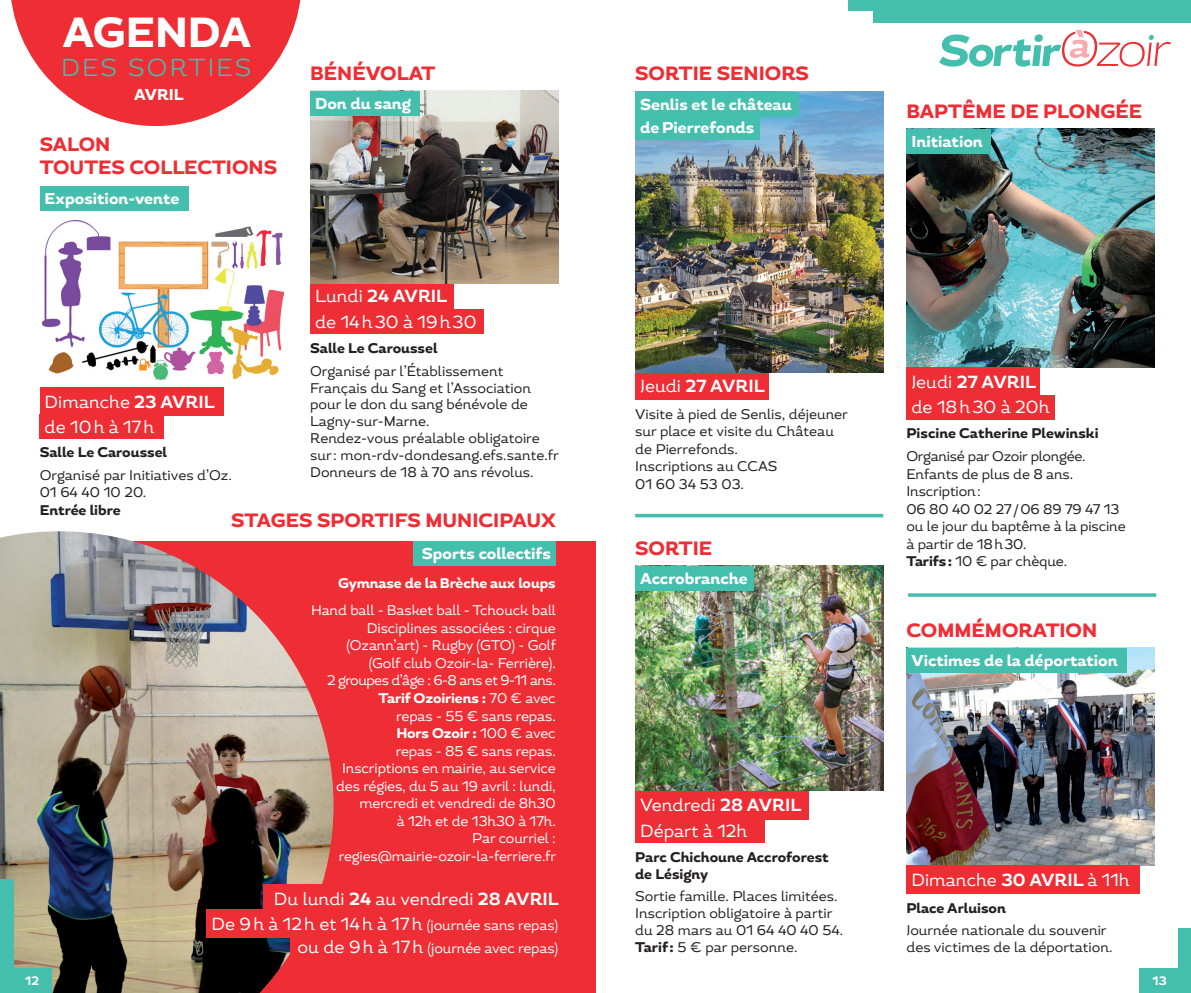
<style>
.page{position:relative;width:1191px;height:993px;background:#fff}
.page>*{position:absolute;margin:0;border:0;box-sizing:border-box;transform-origin:0 0}
.t1{font:800 42px "Magallanes";color:#fff}
.t2{font:300 24.5px "Magallanes";letter-spacing:.09em;color:#45bfad}
.SAO_Lieu{font:800 19.25px/22.8px "Magallanes";color:#ee2d34}
.SAO_TXT_courant{font:17.5px "Magallanes";color:#fff}
.SAO_TXT_courant-2{font:700 17.5px "Magallanes";color:#fff}
.SAO_Lieu-2{font:800 15.75px "Magallanes";color:#fff}
.SAO_TXT_courant-3{font:14px/17.5px "Magallanes";color:#231f20}
.SAO_TXT_courant-4{font:14px/17.5px "Magallanes";letter-spacing:-.01em;color:#fff;text-align:right}
.SAO_TXT_courant-5{font:800 14px/16.8px "Magallanes";color:#231f20}
.SAO_TXT_courant-6{font:14px "Magallanes";letter-spacing:-.04em;color:#fff}
.SAO_TXT_courant-7{font:800 14px "Magallanes";letter-spacing:-.01em;color:#fff}
.SAO_TXT_courant-8{font:14px "Magallanes";letter-spacing:-.02em;color:#231f20}
.t3{font:700 12.25px "Magallanes";color:#fff}
.s1{font-weight:400}
.s2{font-weight:700}
.s3{font-weight:800}
.s4{font-size:17.5px}
</style>
<div class="page">
<div style="left:1178px;top:928px;width:13px;height:55px;background:#45bfad"></div>
<div style="left:873px;top:0;width:318px;height:22px;background:#45bfad"></div>
<div style="left:1139px;top:967px;width:52px;height:25px;background:#45bfad"></div>
<div style="left:848px;top:0;width:33px;height:11px;background:#45bfad"></div>
<svg style="left:939px;top:30px;width:232px;height:37px"></svg>
<svg style="left:11px;top:0;width:290px;height:126px"></svg>
<div style="left:0;top:541px;width:595px;height:451px;background:#ee2d34"></div>
<div style="left:413px;top:540px;width:143px;height:25px;background:#45bfad"></div>
<div style="left:310px;top:282px;width:144px;height:28px;background:#ee2d34"></div>
<div style="left:310px;top:309px;width:174px;height:25px;background:#ee2d34"></div>
<img style="left:310px;top:91px;width:248px;height:192px">
<div style="left:310px;top:91px;width:110px;height:25px;background:#45bfad"></div>
<img style="left:42px;top:221px;width:241px;height:158px">
<div style="left:40px;top:387px;width:183px;height:28px;background:#ee2d34"></div>
<div style="left:40px;top:414px;width:124px;height:25px;background:#ee2d34"></div>
<div style="left:40px;top:186px;width:149px;height:25px;background:#45bfad"></div>
<img style="left:0;top:531px;width:333px;height:461px">
<div style="left:0;top:967px;width:51px;height:25px;background:#45bfad"></div>
<div style="left:0;top:878px;width:13px;height:105px;background:#45bfad"></div>
<img style="left:635px;top:565px;width:248px;height:225px">
<img style="left:906px;top:647px;width:248px;height:218px">
<div style="left:635px;top:790px;width:174px;height:29px;background:#ee2d34"></div>
<div style="left:635px;top:371px;width:134px;height:28px;background:#ee2d34"></div>
<div style="left:906px;top:865px;width:233px;height:28px;background:#ee2d34"></div>
<div style="left:635px;top:817px;width:129px;height:25px;background:#ee2d34"></div>
<div style="left:635px;top:565px;width:119px;height:25px;background:#45bfad"></div>
<img style="left:906px;top:129px;width:248px;height:239px">
<div style="left:906px;top:367px;width:134px;height:29px;background:#ee2d34"></div>
<div style="left:906px;top:394px;width:149px;height:25px;background:#ee2d34"></div>
<div style="left:906px;top:129px;width:84px;height:25px;background:#45bfad"></div>
<div style="left:906px;top:647px;width:220px;height:25px;background:#45bfad"></div>
<img style="left:635px;top:92px;width:248px;height:280px">
<div style="left:635px;top:92px;width:164px;height:24px;background:#45bfad"></div>
<div style="left:635px;top:115px;width:124px;height:25px;background:#45bfad"></div>
<svg style="left:635px;top:513px;width:248px;height:4px"></svg>
<hr style="left:908px;top:593px;width:248px;height:3px;background:#45bfad">
<div style="left:263px;top:884px;width:300px;height:28px;background:#ee2d34"></div>
<div style="left:206px;top:909px;width:357px;height:28px;background:#ee2d34"></div>
<div style="left:290px;top:932px;width:273px;height:29px;background:#ee2d34"></div>
<h1 class="t1" style="left:63px;top:5px;width:190px">AGENDA</h1>
<h2 class="t2" style="left:61px;top:52px;width:192px">DES SORTIES</h2>
<p class="SAO_Lieu-2" style="left:134px;top:84px;width:51px">AVRIL</p>
<p class="SAO_Lieu" style="left:40px;top:133px;width:239px">SALON<br>TOUTES COLLECTIONS</p>
<p class="SAO_Lieu-2" style="left:45px;top:189px;width:136px">Exposition-vente</p>
<p class="SAO_Lieu" style="left:310px;top:62px;width:127px">BÉNÉVOLAT</p>
<p class="SAO_Lieu-2" style="left:315px;top:93px;width:97px">Don du sang</p>
<p class="SAO_TXT_courant-2" style="left:315px;top:285px;width:133px"><span class="s1">Lundi</span> 24 AVRIL</p>
<p class="SAO_TXT_courant" style="left:315px;top:310px;width:163px">de 14h30 à 19h30</p>
<p class="SAO_TXT_courant-5" style="left:310px;top:340px;width:129px">Salle Le Caroussel</p>
<p class="SAO_TXT_courant-3" style="left:310px;top:362px;width:222px;line-height:16.8px">Organisé par l’Établissement<br>Français du Sang et l’Association pour le don du sang bénévole de<br>Lagny-sur-Marne.</p>
<p class="SAO_TXT_courant-3" style="left:310px;top:429px;width:250px;line-height:16.8px">Rendez-vous préalable obligatoire sur: mon-rdv-dondesang.efs.sante.fr</p>
<p class="SAO_TXT_courant-3" style="left:310px;top:463px;width:225px">Donneurs de 18 à 70 ans révolus.</p>
<p class="SAO_TXT_courant" style="left:45px;top:390px;width:172px">Dimanche <span class="s2">23 AVRIL</span></p>
<p class="SAO_TXT_courant" style="left:45px;top:415px;width:111px">de 10h à 17h</p>
<p class="SAO_TXT_courant-5" style="left:40px;top:444px;width:129px">Salle Le Caroussel</p>
<p class="SAO_TXT_courant-3" style="left:40px;top:466px;width:194px">Organisé par Initiatives d’Oz.<br>01 64 40 10 20.</p>
<p class="SAO_TXT_courant-5" style="left:40px;top:502px;width:82px">Entrée libre</p>
<p class="SAO_Lieu" style="left:231px;top:510px;width:326px">STAGES SPORTIFS MUNICIPAUX</p>
<p class="SAO_Lieu-2" style="left:422px;top:543px;width:130px">Sports collectifs</p>
<p class="SAO_TXT_courant-7" style="left:338px;top:573px;width:219px">Gymnase de la Brèche aux loups</p>
<p class="SAO_TXT_courant-4" style="left:311px;top:601px;width:246px">Hand ball - Basket ball - Tchouck ball</p>
<p class="SAO_TXT_courant-4" style="left:346px;top:619px;width:211px">Disciplines associées : cirque (Ozann’art) - Rugby (GTO) - Golf (Golf club Ozoir-la- Ferrière).</p>
<p class="SAO_TXT_courant-6" style="left:327px;top:671px;width:230px">2 groupes d’âge : 6-8 ans et 9-11 ans.</p>
<p class="SAO_TXT_courant-4" style="left:396px;top:689px;width:161px;text-align:justify;text-indent:-17px"><span class="s3">Tarif Ozoiriens :</span> 70 € avec repas - 55 € sans repas.<br><span class="s3">Hors Ozoir :</span> 100 € avec repas - 85 € sans repas.</p>
<p class="SAO_TXT_courant-4" style="left:336px;top:759px;width:221px">Inscriptions en mairie, au service des régies, du 5 au 19 avril : lundi, mercredi et vendredi de 8h30<br>à 12h et de 13h30 à 17h.</p>
<p class="SAO_TXT_courant-4" style="left:339px;top:829px;width:219px">Par courriel : regies@mairie-ozoir-la-ferriere.fr</p>
<p class="SAO_TXT_courant" style="left:274px;top:887px;width:286px">Du lundi <span class="s2">24</span> au vendredi <span class="s2">28 AVRIL</span></p>
<p class="SAO_TXT_courant-4" style="left:212px;top:916px;width:348px"><span class="s4">De 9h à 12h et 14h à 17h</span> (journée sans repas)</p>
<p class="SAO_TXT_courant-4" style="left:297px;top:939px;width:262px"><span class="s4">ou de 9h à 17h</span> (journée avec repas)</p>
<p class="SAO_Lieu" style="left:635px;top:63px;width:175px">SORTIE SENIORS</p>
<p class="SAO_Lieu-2" style="left:640px;top:94px;width:153px">Senlis et le château</p>
<p class="SAO_Lieu-2" style="left:640px;top:117px;width:116px">de Pierrefonds</p>
<p class="SAO_Lieu" style="left:906px;top:100px;width:237px">BAPTÊME DE PLONGÉE</p>
<p class="SAO_Lieu-2" style="left:911px;top:131px;width:73px">Initiation</p>
<p class="SAO_TXT_courant-2" style="left:640px;top:374px;width:126px"><span class="s1">Jeudi</span> 27 AVRIL</p>
<p class="SAO_TXT_courant-3" style="left:635px;top:405px;width:214px">Visite à pied de Senlis, déjeuner sur place et visite du Château de Pierrefonds.</p>
<p class="SAO_TXT_courant-3" style="left:635px;top:458px;width:144px">Inscriptions au CCAS<br>01 60 34 53 03.</p>
<p class="SAO_Lieu" style="left:635px;top:537px;width:79px">SORTIE</p>
<p class="SAO_Lieu-2" style="left:640px;top:568px;width:109px">Accrobranche</p>
<p class="SAO_TXT_courant" style="left:640px;top:793px;width:163px">Vendredi <span class="s2">28 AVRIL</span></p>
<p class="SAO_TXT_courant" style="left:640px;top:819px;width:109px">Départ à 12h</p>
<p class="SAO_TXT_courant-2" style="left:911px;top:370px;width:126px"><span class="s1">Jeudi</span> 27 AVRIL</p>
<p class="SAO_TXT_courant" style="left:911px;top:396px;width:140px">de 18h30 à 20h</p>
<p class="SAO_TXT_courant-5" style="left:906px;top:425px;width:194px">Piscine Catherine Plewinski</p>
<p class="SAO_TXT_courant-8" style="left:906px;top:447px;width:181px">Organisé par Ozoir plongée.</p>
<p class="SAO_TXT_courant-3" style="left:906px;top:465px;width:168px">Enfants de plus de 8 ans.</p>
<p class="SAO_TXT_courant-3" style="left:906px;top:482px;width:221px">Inscription:<br>06 80 40 02 27/06 89 79 47 13 ou le jour du baptême à la piscine à partir de 18h30.<br><span class="s3">Tarifs:</span> 10 € par chèque.</p>
<p class="SAO_Lieu" style="left:906px;top:619px;width:192px">COMMÉMORATION</p>
<p class="SAO_Lieu-2" style="left:911px;top:650px;width:208px">Victimes de la déportation</p>
<p class="SAO_TXT_courant-5" style="left:635px;top:848px;width:195px">Parc Chichoune Accroforest de Lésigny</p>
<p class="SAO_TXT_courant-3" style="left:635px;top:887px;width:209px;line-height:17px">Sortie famille. Places limitées.<br>Inscription obligatoire à partir du 28 mars au 01 64 40 40 54.<br><span class="s3">Tarif:</span> 5 € par personne.</p>
<p class="SAO_TXT_courant-5" style="left:906px;top:899px;width:101px">Place Arluison</p>
<p class="SAO_TXT_courant" style="left:911px;top:868px;width:220px">Dimanche <span class="s2">30 AVRIL</span> à 11h</p>
<p class="SAO_TXT_courant-3" style="left:906px;top:921px;width:207px;line-height:16.8px">Journée nationale du souvenir des victimes de la déportation.</p>
<p class="t3" style="left:25px;top:972px;width:15px">12</p>
<p class="t3" style="left:1152px;top:972px;width:16px">13</p>
</div>
